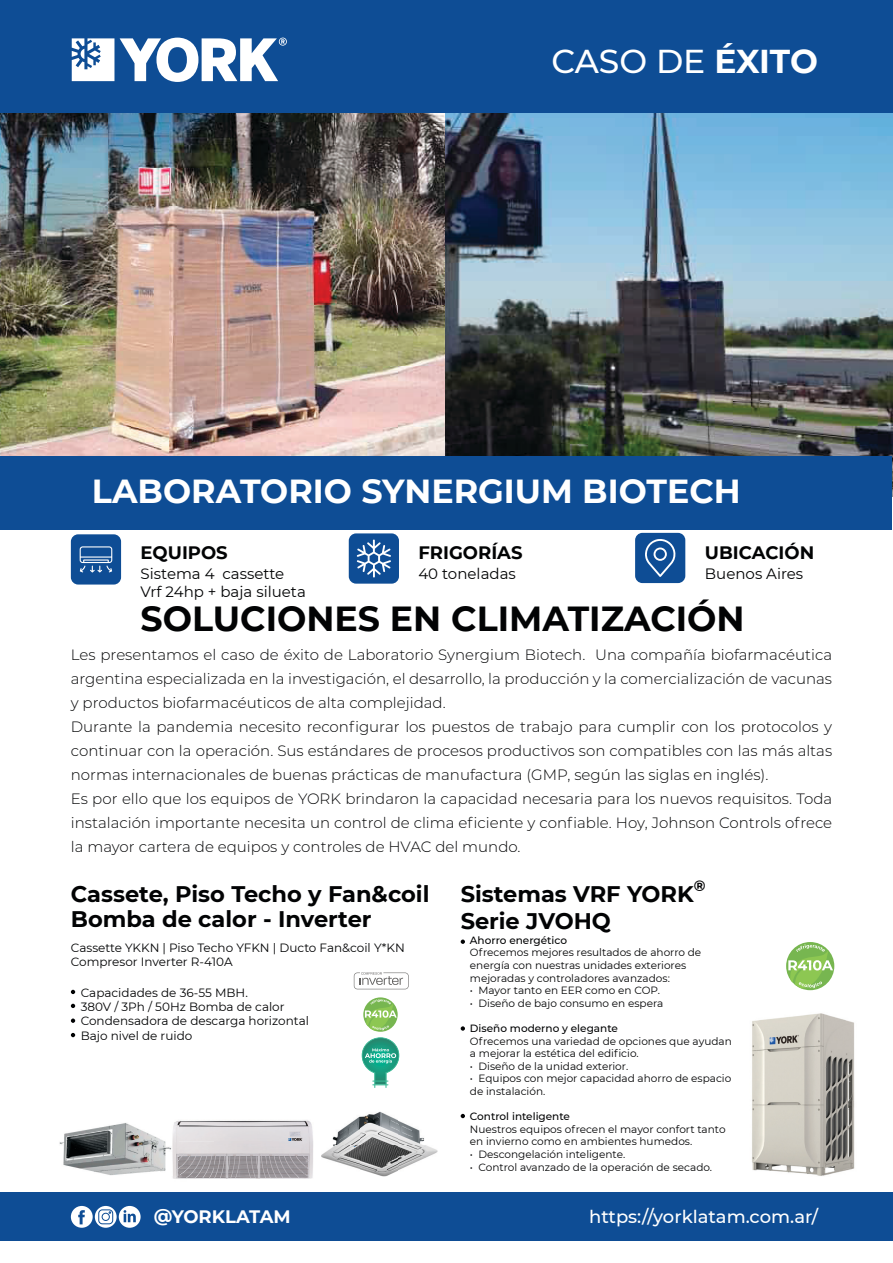
<style>
.page{position:relative;width:893px;height:1263px;background:#fff}
.page>*{position:absolute;margin:0;border:0;box-sizing:border-box;transform-origin:0 0}
.t1{font:700 34.8px "Montserrat";color:#020304}
.t2{font:700 33.3px "Montserrat";color:#fff}
.t3{font:500 33px "Montserrat";color:#fff}
.t4{font:700 22.5px/24.9px "Montserrat";color:#020304}
.t5{font:700 18px "Montserrat";color:#020304}
.t6{font:500 18px "Montserrat";color:#fff}
.t7{font:700 18px "Montserrat";color:#fff}
.t8{font:300 15px/24px "Montserrat";color:#020304}
.t9{font:15px/18px "Montserrat";color:#020304}
.t10{font:700 15px "Montserrat";color:#020304}
.t11{font:12px/14.4px "Montserrat";color:#020304}
.t12{font:10.5px/12.6px "Montserrat";color:#020304}
.t13{font:500 10.5px "Montserrat";color:#020304}
.s1{font-weight:700}
</style>
<div class="page">
<div style="left:0;top:0;width:893px;height:114px;background:#0e4d95"></div>
<div style="left:0;top:1192px;width:893px;height:49px;background:#0e4d95"></div>
<svg style="left:120px;top:38px;width:167px;height:44px"></svg>
<svg style="left:72px;top:38px;width:42px;height:43px;background:#c9d7e7"></svg>
<img style="left:0;top:114px;width:893px;height:382px">
<div style="left:0;top:456px;width:892px;height:74px;background:#0e4d95"></div>
<div style="left:71px;top:534px;width:50px;height:50px;background:#0e4d95;border-radius:7px"></div>
<svg style="left:80px;top:546px;width:32px;height:26px"></svg>
<div style="left:349px;top:533px;width:50px;height:51px;background:#0e4d95;border-radius:7px"></div>
<svg style="left:357px;top:539px;width:34px;height:38px"></svg>
<div style="left:635px;top:533px;width:50px;height:50px;background:#0e4d95;border-radius:7px"></div>
<svg style="left:645px;top:539px;width:31px;height:38px"></svg>
<svg style="left:71px;top:990px;width:4px;height:4px"></svg>
<svg style="left:71px;top:1003px;width:4px;height:5px"></svg>
<svg style="left:71px;top:1018px;width:4px;height:5px"></svg>
<svg style="left:71px;top:1033px;width:4px;height:4px"></svg>
<svg style="left:461px;top:939px;width:4px;height:5px"></svg>
<svg style="left:461px;top:1026px;width:4px;height:5px"></svg>
<svg style="left:461px;top:1114px;width:4px;height:4px"></svg>
<svg style="left:362px;top:1037px;width:37px;height:51px"></svg>
<svg style="left:363px;top:997px;width:35px;height:35px"></svg>
<svg style="left:365px;top:999px;width:32px;height:32px"></svg>
<svg style="left:354px;top:972px;width:55px;height:17px"></svg>
<div style="left:786px;top:942px;width:48px;height:48px;background:#77b650;border-radius:50%"></div>
<svg style="left:788px;top:944px;width:45px;height:44px"></svg>
<img style="left:59px;top:1123px;width:101px;height:52px">
<img style="left:160px;top:1120px;width:153px;height:59px">
<img style="left:321px;top:1111px;width:117px;height:66px">
<svg style="left:71px;top:1206px;width:70px;height:22px"></svg>
<img style="left:752px;top:1013px;width:103px;height:163px">
<h3 class="t3" style="left:551px;top:38px;width:268px">CASO DE <span class="s1">ÉXITO</span></h3>
<h2 class="t2" style="left:92px;top:467px;width:650px">LABORATORIO SYNERGIUM BIOTECH</h2>
<p class="t5" style="left:418px;top:540px;width:106px">FRIGORÍAS</p>
<p class="t5" style="left:705px;top:540px;width:111px">UBICACIÓN</p>
<p class="t5" style="left:141px;top:540px;width:89px">EQUIPOS</p>
<p class="t9" style="left:141px;top:564px;width:167px">Sistema 4 cassette<br>Vrf 24hp + baja silueta</p>
<p class="t9" style="left:418px;top:564px;width:99px">40 toneladas</p>
<p class="t9" style="left:705px;top:564px;width:100px">Buenos Aires</p>
<h1 class="t1" style="left:141px;top:594px;width:606px">SOLUCIONES EN CLIMATIZACIÓN</h1>
<p class="t8" style="left:71px;top:642px;width:763px">Les presentamos el caso de éxito de Laboratorio Synergium Biotech. Una compañía biofarmacéutica argentina especializada en la investigación, el desarrollo, la producción y la comercialización de vacunas y productos biofarmacéuticos de alta complejidad.<br>Durante la pandemia necesito reconfigurar los puestos de trabajo para cumplir con los protocolos y continuar con la operación. Sus estándares de procesos productivos son compatibles con las más altas normas internacionales de buenas prácticas de manufactura (GMP, según las siglas en inglés).<br>Es por ello que los equipos de YORK brindaron la capacidad necesaria para los nuevos requisitos. Toda instalación importante necesita un control de clima eficiente y confiable. Hoy, Johnson Controls ofrece la mayor cartera de equipos y controles de HVAC del mundo.</p>
<h3 class="t4" style="left:71px;top:880px;width:360px">Cassete, Piso Techo y Fan&amp;coil<br>Bomba de calor - Inverter</h3>
<h3 class="t4" style="left:461px;top:880px;width:235px">Sistemas VRF YORK</h3>
<p class="t10" style="left:694px;top:875px;width:13px">®</p>
<h3 class="t4" style="left:461px;top:907px;width:152px">Serie JVOHQ</h3>
<p class="t11" style="left:71px;top:940px;width:335px">Cassette YKKN | Piso Techo YFKN | Ducto Fan&amp;coil Y*KN<br>Compresor Inverter R-410A</p>
<p class="t11" style="left:81px;top:985px;width:230px">Capacidades de 36-55 MBH.<br>380V / 3Ph / 50Hz Bomba de calor<br>Condensadora de descarga horizontal<br>Bajo nivel de ruido</p>
<p class="t13" style="left:470px;top:933px;width:99px">Ahorro energético</p>
<p class="t12" style="left:470px;top:946px;width:233px">Ofrecemos mejores resultados de ahorro de energía con nuestras unidades exteriores mejoradas y controladores avanzados:</p>
<p class="t12" style="left:470px;top:984px;width:192px">• Mayor tanto en EER como en COP.</p>
<p class="t12" style="left:470px;top:996px;width:195px">• Diseño de bajo consumo en espera</p>
<p class="t13" style="left:470px;top:1021px;width:149px">Diseño moderno y elegante</p>
<p class="t12" style="left:470px;top:1034px;width:263px">Ofrecemos una variedad de opciones que ayudan a mejorar la estética del edificio.</p>
<p class="t12" style="left:470px;top:1059px;width:160px">• Diseño de la unidad exterior.</p>
<p class="t12" style="left:470px;top:1072px;width:263px">• Equipos con mejor capacidad ahorro de espacio de instalación.</p>
<p class="t13" style="left:470px;top:1109px;width:102px">Control inteligente</p>
<p class="t12" style="left:470px;top:1122px;width:257px">Nuestros equipos ofrecen el mayor confort tanto en invierno como en ambientes humedos.</p>
<p class="t12" style="left:470px;top:1147px;width:157px">• Descongelación inteligente.</p>
<p class="t12" style="left:470px;top:1160px;width:244px">• Control avanzado de la operación de secado.</p>
<p class="t7" style="left:154px;top:1203px;width:139px">@YORKLATAM</p>
<p class="t6" style="left:589px;top:1203px;width:231px">https://yorklatam.com.ar/</p>
</div>
